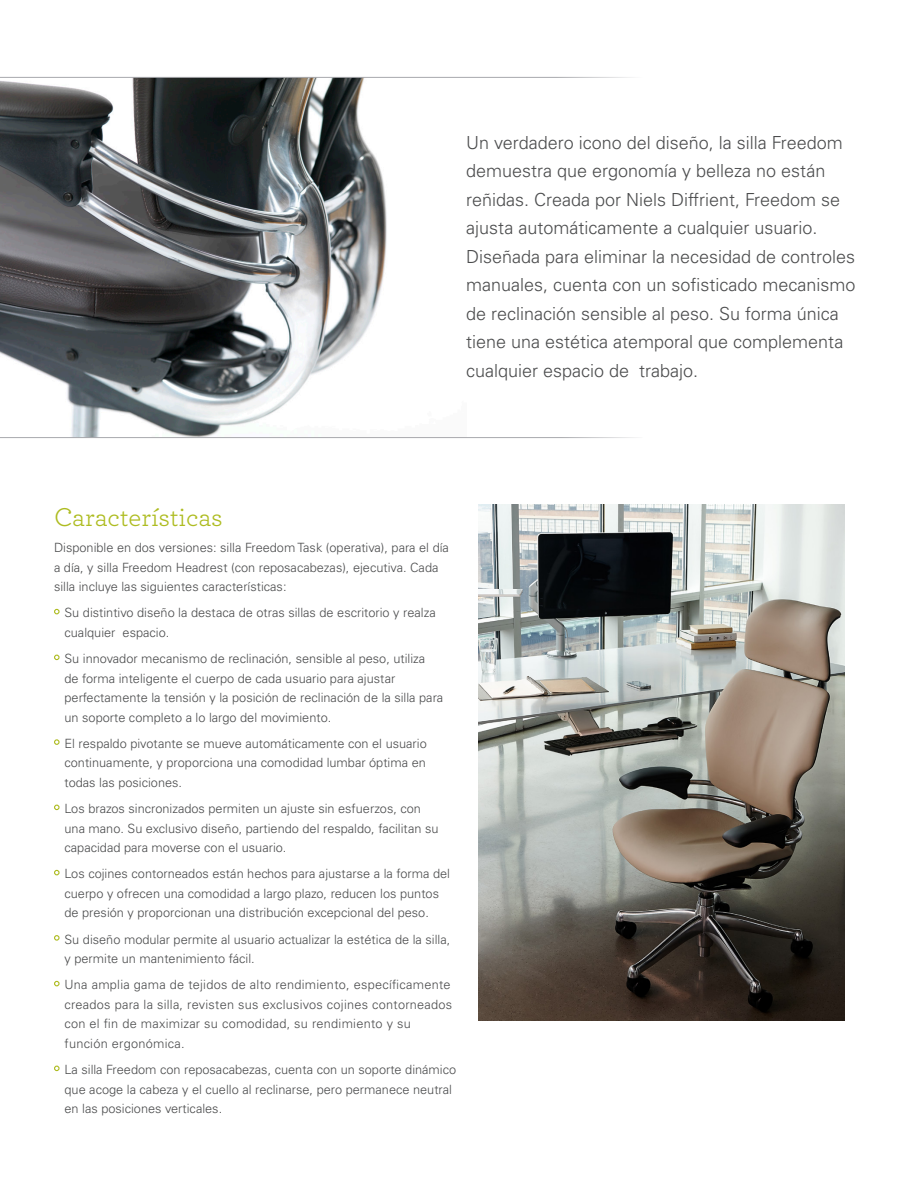
<style>
.page{position:relative;width:918px;height:1188px;background:#fff}
.page>*{position:absolute;margin:0;border:0;box-sizing:border-box;transform-origin:0 0}
.t1{font:27px "Archer";color:#aebc21}
.t2{font:300 18px/28.5px "Univers LT Std";color:#4b4c4d}
.t3{font:300 12.75px/19.5px "Univers LT Std";color:#4b4c4d}
.t4{font:300 12.75px/19.5px "Univers LT Std";letter-spacing:.02em;color:#4b4c4d}
</style>
<div class="page">
<img style="left:478px;top:504px;width:366px;height:517px">
<img style="left:0;top:78px;width:387px;height:359px">
<svg style="left:54px;top:609px;width:6px;height:5px"></svg>
<svg style="left:54px;top:655px;width:6px;height:5px"></svg>
<svg style="left:54px;top:739px;width:6px;height:6px"></svg>
<svg style="left:54px;top:805px;width:6px;height:5px"></svg>
<svg style="left:54px;top:870px;width:6px;height:5px"></svg>
<svg style="left:54px;top:935px;width:6px;height:6px"></svg>
<svg style="left:54px;top:981px;width:6px;height:5px"></svg>
<svg style="left:54px;top:1066px;width:6px;height:5px"></svg>
<hr style="left:0;top:77px;width:643px;height:1px;background:#a8a9ad">
<hr style="left:0;top:437px;width:643px;height:1px;background:#a8a9ad">
<p class="t2" style="left:466px;top:128px;width:391px">Un verdadero icono del diseño, la silla Freedom demuestra que ergonomía y belleza no están reñidas. Creada por Niels Diffrient, Freedom se ajusta automáticamente a cualquier usuario.<br>Diseñada para eliminar la necesidad de controles manuales, cuenta con un sofisticado mecanismo de reclinación sensible al peso. Su forma única tiene una estética atemporal que complementa cualquier espacio de trabajo.</p>
<p class="t1" style="left:54px;top:498px;width:170px">Características</p>
<p class="t3" style="left:54px;top:538px;width:396px">Disponible en dos versiones: silla Freedom Task (operativa), para el día a día, y silla Freedom Headrest (con reposacabezas), ejecutiva. Cada silla incluye las siguientes características:</p>
<p class="t3" style="left:64px;top:603px;width:373px">Su distintivo diseño la destaca de otras sillas de escritorio y realza cualquier espacio.</p>
<p class="t3" style="left:64px;top:649px;width:380px">Su innovador mecanismo de reclinación, sensible al peso, utiliza<br>de forma inteligente el cuerpo de cada usuario para ajustar perfectamente la tensión y la posición de reclinación de la silla para un soporte completo a lo largo del movimiento.</p>
<p class="t3" style="left:64px;top:734px;width:364px;text-align:justify">El respaldo pivotante se mueve automáticamente con el usuario continuamente, y proporciona una comodidad lumbar óptima en todas las posiciones.</p>
<p class="t3" style="left:64px;top:799px;width:376px">Los brazos sincronizados permiten un ajuste sin esfuerzos, con una mano. Su exclusivo diseño, partiendo del respaldo, facilitan su capacidad para moverse con el usuario.</p>
<p class="t3" style="left:64px;top:864px;width:387px">Los cojines contorneados están hechos para ajustarse a la forma del cuerpo y ofrecen una comodidad a largo plazo, reducen los puntos de presión y proporcionan una distribución excepcional del peso.</p>
<p class="t3" style="left:64px;top:929px;width:387px">Su diseño modular permite al usuario actualizar la estética de la silla, y permite un mantenimiento fácil.</p>
<p class="t4" style="left:64px;top:975px;width:389px">Una amplia gama de tejidos de alto rendimiento, específicamente creados para la silla, revisten sus exclusivos cojines contorneados con el fin de maximizar su comodidad, su rendimiento y su función ergonómica.</p>
<p class="t3" style="left:64px;top:1060px;width:393px">La silla Freedom con reposacabezas, cuenta con un soporte dinámico que acoge la cabeza y el cuello al reclinarse, pero permanece neutral en las posiciones verticales.</p>
</div>
